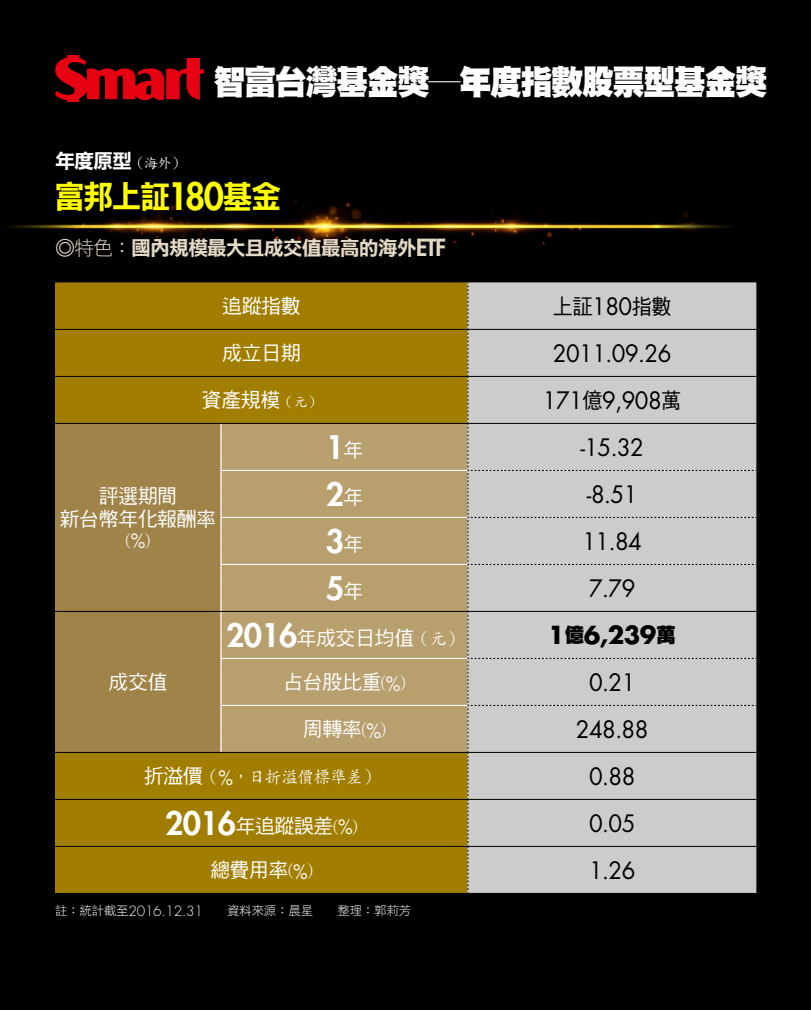
<style>
.page{position:relative;width:811px;height:1010px;background:#000}
.page>*{position:absolute;margin:0;border:0;box-sizing:border-box;transform-origin:0 0}
.t1{font:34px "DF Hei Std W12";letter-spacing:-.05em;color:#fff;scale:.95 1}
.t2{font:32px "DF Li Hei Std W7";letter-spacing:-.06em;color:#ff0;scale:.95 1}
.t3{font:800 31.6px "Futura Std";color:#fff}
.t4{font:700 24.2px "Futura Std";color:#000}
.t5{font:23.4px "Futura Std";letter-spacing:-.025em;color:#000;scale:.95 1}
.t6{font:21.2px "DF Hei Std W5";color:#000;scale:.95 1}
.t7{font:20px/23px "DF Hei Std W5";letter-spacing:-.025em;color:#fff;text-align:center}
.t8{font:20px "DF Li Hei Std W7";letter-spacing:-.05em;color:#e2d8c4}
.t9{font:20px "DF Li Hei Std W7";color:#fff}
.t10{font:17.5px "DF Kai Shu Std W5";letter-spacing:-.025em;color:#fff;scale:.95 1}
.t11{font:300 13.8px "Futura Std";letter-spacing:-.02em;color:#fff}
.t12{font:12.5px "DF Li Hei Std W3";letter-spacing:-.02em;color:#fff}
.s1{font-family:"DF Kai Shu Std W5";font-size:14px}
.s2{font-family:"Futura Std";font-weight:800;font-size:36.8px}
.s3{font-family:"DF Li Hei Std W3"}
.s4{font-family:"Futura Std";font-weight:800;font-size:23px}
.s5{font-family:"Futura Std";font-size:23.4px}
.s6{font-family:"DF Hei Std W5";font-size:21.2px}
.s7{font-family:"Futura Std";font-size:19.3px}
.s8{font-family:"DF Hei Std W5";font-weight:400;font-size:20px}
.s9{font-family:"Futura Std";font-weight:800;font-size:31.6px}
.s10{font-family:"DF Kai Shu Std W5";font-size:17.5px}
.s11{font-family:"DF Hei Std W12";font-weight:400;font-size:20px}
.s12{font-family:"DF Hei Std W5";font-size:20px}
.s13{font-family:"DF Li Hei Std W3";font-weight:400;font-size:12.5px}
</style>
<div class="page">
<img style="left:8px;top:199px;width:722px;height:64px">
<svg style="left:55px;top:55px;width:149px;height:47px"></svg>
<div style="left:55px;top:282px;width:166px;height:611px;background:#a27e00"></div>
<div style="left:55px;top:424px;width:166px;height:328px;background:#9f8348"></div>
<svg style="left:221px;top:282px;width:535px;height:611px;background:#bdaf89"></svg>
<hr style="left:468px;top:611px;width:288px;height:1px;background:#000">
<hr style="left:55px;top:329px;width:166px;height:1px;background:#000">
<hr style="left:221px;top:329px;width:247px;height:1px;background:#000">
<hr style="left:468px;top:329px;width:288px;height:1px;background:#000">
<hr style="left:55px;top:376px;width:166px;height:1px;background:#000">
<hr style="left:221px;top:376px;width:247px;height:1px;background:#000">
<hr style="left:468px;top:376px;width:288px;height:1px;background:#000">
<hr style="left:55px;top:423px;width:166px;height:1px;background:#000">
<hr style="left:221px;top:423px;width:247px;height:1px;background:#000">
<hr style="left:468px;top:423px;width:288px;height:1px;background:#000">
<hr style="left:55px;top:611px;width:166px;height:1px;background:#000">
<hr style="left:221px;top:611px;width:247px;height:1px;background:#000">
<hr style="left:55px;top:799px;width:166px;height:1px;background:#000">
<hr style="left:221px;top:799px;width:247px;height:1px;background:#000">
<hr style="left:468px;top:799px;width:288px;height:1px;background:#000">
<hr style="left:55px;top:846px;width:166px;height:1px;background:#000">
<hr style="left:221px;top:846px;width:247px;height:1px;background:#000">
<hr style="left:468px;top:846px;width:288px;height:1px;background:#000">
<hr style="left:221px;top:752px;width:247px;height:1px;background:#000">
<hr style="left:468px;top:752px;width:288px;height:1px;background:#000">
<hr style="left:55px;top:752px;width:166px;height:1px;background:#000">
<p class="t9" style="left:55px;top:150px;width:131px">年度原型<span class="s1">（海外）</span></p>
<h1 class="t1" style="left:214px;top:64px;width:585px">智富台灣基金獎─年度指數股票型基金獎</h1>
<h2 class="t2" style="left:55px;top:179px;width:240px">富邦上証<span class="s2">180</span>基金</h2>
<p class="t8" style="left:55px;top:237px;width:393px"><span class="s3">◎特色：</span>國內規模最大且成交值最高的海外<span class="s4">ETF</span></p>
<p class="t7" style="left:222px;top:294px;width:80px">追蹤指數</p>
<p class="t6" style="left:553px;top:294px;width:127px">上証<span class="s5">180</span>指數</p>
<p class="t7" style="left:222px;top:341px;width:80px">成立日期</p>
<p class="t5" style="left:553px;top:339px;width:126px">2011.09.26</p>
<p class="t7" style="left:202px;top:388px;width:121px">資產規模<span class="s1">（元）</span></p>
<p class="t5" style="left:543px;top:386px;width:147px">171<span class="s6">億</span>9,908<span class="s6">萬</span></p>
<p class="t7" style="left:60px;top:484px;width:158px">評選期間<br>新台幣年化報酬率</p>
<p class="t10" style="left:126px;top:531px;width:28px">(<span class="s7">%</span>)</p>
<h3 class="t3" style="left:326px;top:427px;width:39px">1<span class="s8">年</span></h3>
<p class="t5" style="left:580px;top:433px;width:68px">-15.32</p>
<h3 class="t3" style="left:326px;top:474px;width:39px">2<span class="s8">年</span></h3>
<p class="t5" style="left:587px;top:480px;width:55px">-8.51</p>
<h3 class="t3" style="left:326px;top:521px;width:39px">3<span class="s8">年</span></h3>
<p class="t5" style="left:582px;top:527px;width:64px">11.84</p>
<h3 class="t3" style="left:326px;top:568px;width:39px">5<span class="s8">年</span></h3>
<p class="t5" style="left:589px;top:574px;width:50px">7.79</p>
<p class="t7" style="left:226px;top:626px;width:238px"><span class="s9">2016</span>年成交日均值<span class="s10">（元）</span></p>
<p class="t4" style="left:548px;top:619px;width:129px">1<span class="s11">億</span>6,239<span class="s11">萬</span></p>
<p class="t7" style="left:283px;top:670px;width:124px">占台股比重<span class="s10">(</span><span class="s7">%</span><span class="s10">)</span></p>
<p class="t5" style="left:589px;top:668px;width:50px">0.21</p>
<p class="t7" style="left:303px;top:717px;width:85px">周轉率<span class="s10">(</span><span class="s7">%</span><span class="s10">)</span></p>
<p class="t5" style="left:576px;top:715px;width:78px">248.88</p>
<p class="t10" style="left:144px;top:767px;width:249px"><span class="s12">折溢價</span>（<span class="s7">%</span>，日折溢價標準差）</p>
<p class="t5" style="left:589px;top:762px;width:50px">0.88</p>
<p class="t7" style="left:165px;top:814px;width:194px"><span class="s9">2016</span>年追蹤誤差<span class="s10">(</span><span class="s7">%</span><span class="s10">)</span></p>
<p class="t5" style="left:589px;top:809px;width:50px">0.05</p>
<p class="t7" style="left:210px;top:858px;width:104px">總費用率<span class="s10">(</span><span class="s7">%</span><span class="s10">)</span></p>
<p class="t5" style="left:589px;top:856px;width:50px">1.26</p>
<p class="t7" style="left:108px;top:670px;width:60px">成交值</p>
<p class="t11" style="left:55px;top:902px;width:149px"><span class="s13">註：統計截至</span>2016.12.31</p>
<p class="t12" style="left:227px;top:903px;width:88px">資料來源：晨星</p>
<p class="t12" style="left:337px;top:903px;width:75px">整理：郭莉芳</p>
</div>
